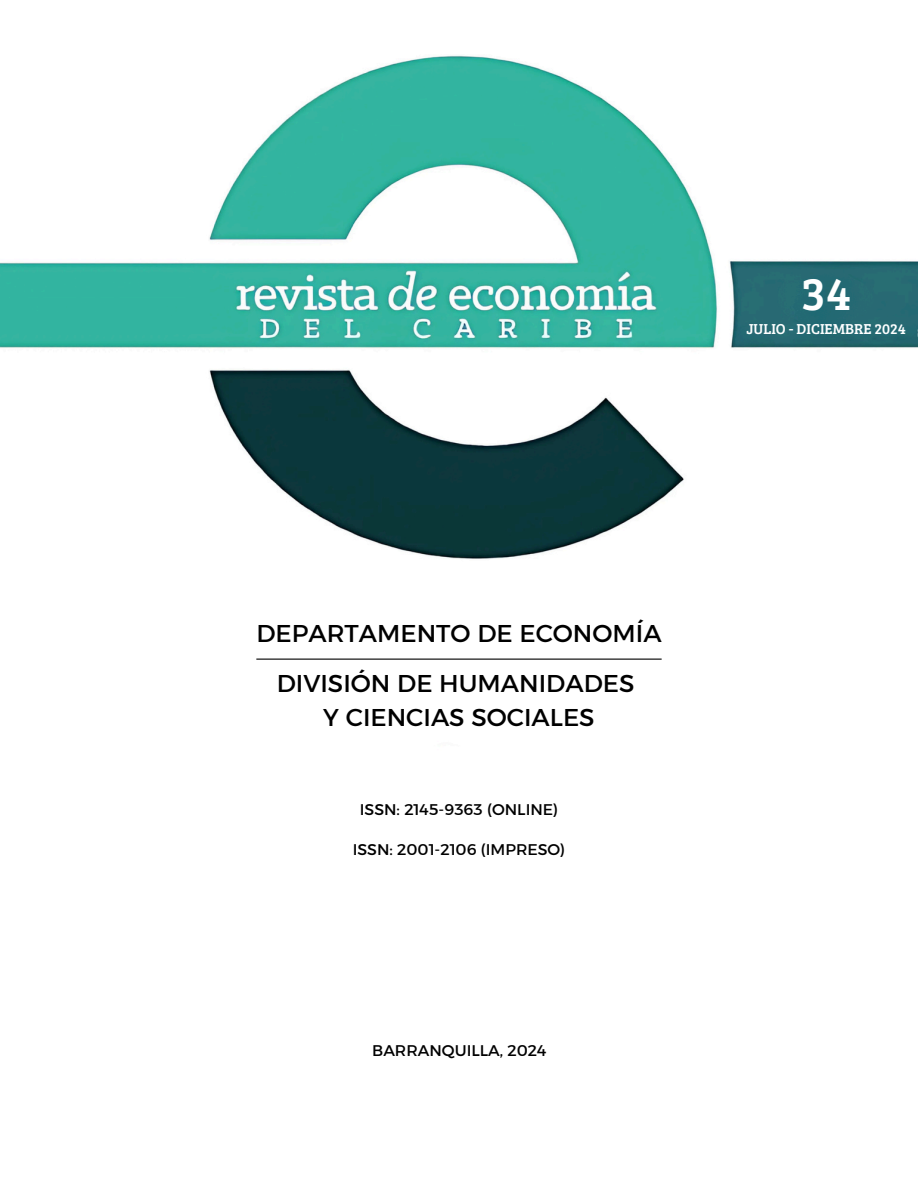
<style>
.page{position:relative;width:918px;height:1188px;background:#fff}
.page>*{position:absolute;margin:0;border:0;box-sizing:border-box;transform-origin:0 0}
.t1{font:47.25px "Bree Serif";color:#feffff}
.t2{font:24.75px/33.8px "Kief Montaser Regular";color:#000;text-align:center}
.t3{font:15.75px "Kief Montaser Regular";color:#000}
.t4{font:14.85px "Bree Serif";color:#feffff}
</style>
<div class="page">
<img style="left:1px;top:55px;width:917px;height:604px">
<hr style="left:256px;top:659px;width:406px;height:1px;background:#000">
<p class="t1" style="left:801px;top:259px;width:51px">34</p>
<h1 class="t4" style="left:747px;top:318px;width:161px">JULIO - DICIEMBRE 2024</h1>
<p class="t2" style="left:256px;top:616px;width:407px">DEPARTAMENTO DE ECONOMÍA</p>
<p class="t2" style="left:277px;top:667px;width:359px">DIVISIÓN DE HUMANIDADES<br>Y CIENCIAS SOCIALES</p>
<p class="t3" style="left:360px;top:800px;width:200px">ISSN: 2145-9363 (ONLINE)</p>
<p class="t3" style="left:353px;top:840px;width:214px">ISSN: 2001-2106 (IMPRESO)</p>
<h1 class="t3" style="left:372px;top:1041px;width:176px">BARRANQUILLA, 2024</h1>
</div>
